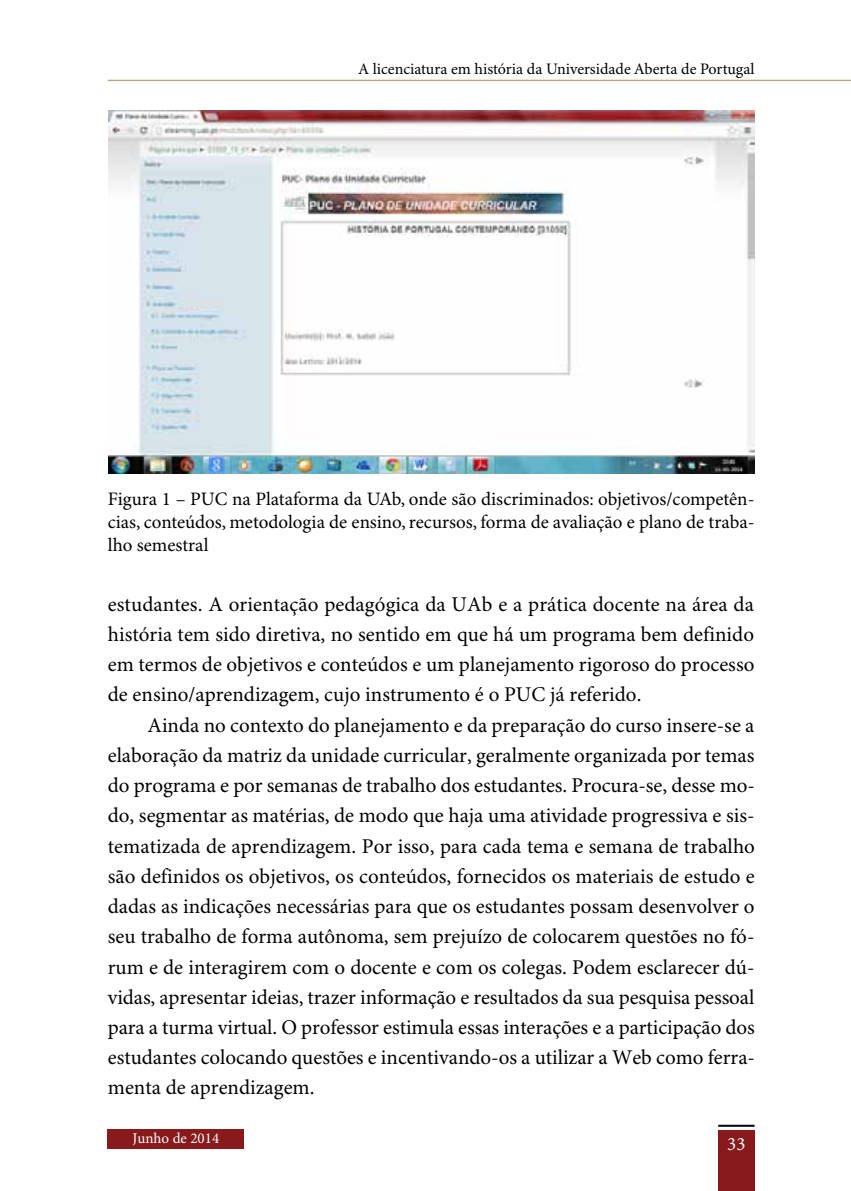
<style>
.page{position:relative;width:851px;height:1191px;background:#fff}
.page>*{position:absolute;margin:0;border:0;box-sizing:border-box;transform-origin:0 0}
.t1{font:21px/30.2px "Minion Pro";color:#000;text-align:justify}
.t2{font:19px/23px "Minion Pro";color:#000;text-align:justify}
.t3{font:19px "Minion Pro";color:#fff}
.t4{font:16px "Minion Pro";letter-spacing:-.03em;color:#000}
.t5{font:15px "Minion Pro";color:#fff}
</style>
<div class="page">
<div style="left:108px;top:1129px;width:136px;height:20px;background:#891a1c"></div>
<hr style="left:108px;top:80px;width:742px;height:1px;background:#b9a483">
<div style="left:718px;top:1130px;width:36px;height:61px;background:#891a1c"></div>
<hr style="left:718px;top:1124px;width:36px;height:2px;background:#000">
<img style="left:108px;top:111px;width:646px;height:362px">
<p class="t4" style="left:358px;top:59px;width:398px">A licenciatura em história da Universidade Aberta de Portugal</p>
<p class="t2" style="left:108px;top:488px;width:648px">Figura 1 – PUC na Plataforma da UAb, onde são discriminados: objetivos/competên&shy;cias, conteúdos, metodologia de ensino, recursos, forma de avaliação e plano de traba&shy;lho semestral</p>
<p class="t1" style="left:108px;top:590px;width:648px">estudantes. A orientação pedagógica da UAb e a prática docente na área da história tem sido diretiva, no sentido em que há um programa bem definido em termos de objetivos e conteúdos e um planejamento rigoroso do processo de ensino/aprendizagem, cujo instrumento é o PUC já referido.</p>
<p class="t1" style="left:108px;top:710px;width:648px;text-indent:40px">Ainda no contexto do planejamento e da preparação do curso insere-se a elaboração da matriz da unidade curricular, geralmente organizada por temas do programa e por semanas de trabalho dos estudantes. Procura-se, desse mo&shy;do, segmentar as matérias, de modo que haja uma atividade progressiva e sis&shy;tematizada de aprendizagem. Por isso, para cada tema e semana de trabalho são definidos os objetivos, os conteúdos, fornecidos os materiais de estudo e dadas as indicações necessárias para que os estudantes possam desenvolver o seu trabalho de forma autônoma, sem prejuízo de colocarem questões no fó&shy;rum e de interagirem com o docente e com os colegas. Podem esclarecer dú&shy;vidas, apresentar ideias, trazer informação e resultados da sua pesquisa pessoal para a turma virtual. O professor estimula essas interações e a participação dos estudantes colocando questões e incentivando-os a utilizar a Web como ferra&shy;menta de aprendizagem.</p>
<p class="t5" style="left:132px;top:1129px;width:88px">Junho de 2014</p>
<p class="t3" style="left:727px;top:1132px;width:20px">33</p>
</div>
